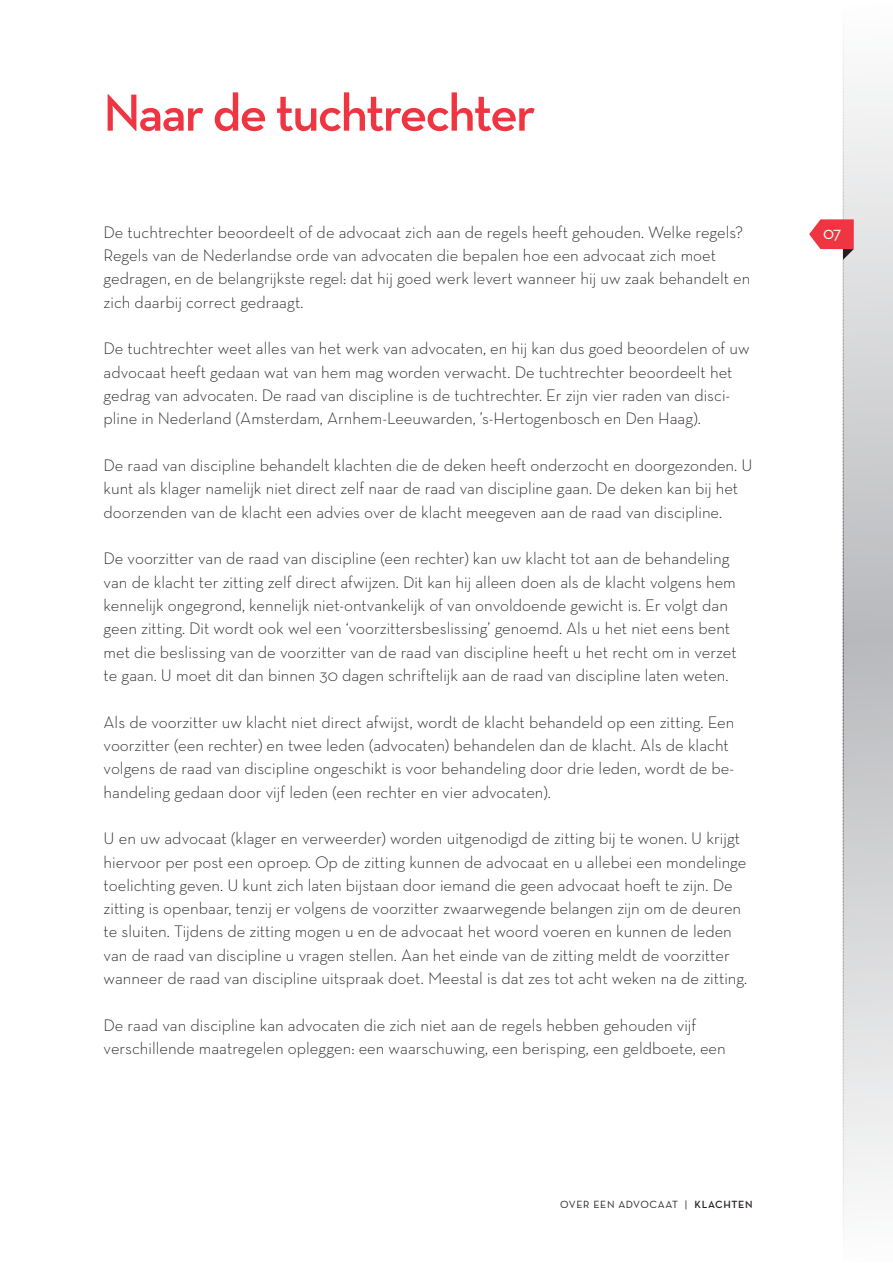
<style>
.page{position:relative;width:893px;height:1263px;background:#fff}
.page>*{position:absolute;margin:0;border:0;box-sizing:border-box;transform-origin:0 0}
.t1{font:600 52.95px "Neutra Text";letter-spacing:-.04em;color:#ee3541}
.t2{font:18.3px "Neutra Text";color:#fff}
.t3{font:300 16.95px/23.4px "Neutra Text";color:#231f20}
.t4{font:10.65px "Neutra Text";letter-spacing:.06em;color:#231f20}
.s1{font-weight:600}
</style>
<div class="page">
<svg style="left:854px;top:87px;width:39px;height:1101px;background:#d6d6d8"></svg>
<svg style="left:809px;top:31px;width:45px;height:1200px"></svg>
<p class="t1" style="left:103px;top:80px;width:434px">Naar de tuchtrechter</p>
<p class="t3" style="left:104px;top:220px;width:641px">De tuchtrechter beoordeelt of de advocaat zich aan de regels heeft gehouden. Welke regels?</p>
<p class="t3" style="left:104px;top:243px;width:648px">Regels van de Nederlandse orde van advocaten die bepalen hoe een advocaat zich moet gedragen, en de belangrijkste regel: dat hij goed werk levert wanneer hij uw zaak behandelt en zich daarbij correct gedraagt.</p>
<p class="t3" style="left:104px;top:336px;width:648px">De tuchtrechter weet alles van het werk van advocaten, en hij kan dus goed beoordelen of uw advocaat heeft gedaan wat van hem mag worden verwacht. De tuchtrechter beoordeelt het gedrag van advocaten. De raad van discipline is de tuchtrechter. Er zijn vier raden van disci&shy;pline in Nederland (Amsterdam, Arnhem-Leeuwarden, ’s-Hertogenbosch en Den Haag).</p>
<p class="t3" style="left:104px;top:453px;width:650px">De raad van discipline behandelt klachten die de deken heeft onderzocht en doorgezonden. U kunt als klager namelijk niet direct zelf naar de raad van discipline gaan. De deken kan bij het doorzenden van de klacht een advies over de klacht meegeven aan de raad van discipline.</p>
<p class="t3" style="left:104px;top:546px;width:635px">De voorzitter van de raad van discipline (een rechter) kan uw klacht tot aan de behandeling van de klacht ter zitting zelf direct afwijzen. Dit kan hij alleen doen als de klacht volgens hem kennelijk ongegrond, kennelijk niet-ontvankelijk of van onvoldoende gewicht is. Er volgt dan geen zitting. Dit wordt ook wel een ‘voorzittersbeslissing’ genoemd. Als u het niet eens bent met die beslissing van de voorzitter van de raad van discipline heeft u het recht om in verzet te gaan. U moet dit dan binnen 30 dagen schriftelijk aan de raad van discipline laten weten.</p>
<p class="t3" style="left:104px;top:710px;width:632px">Als de voorzitter uw klacht niet direct afwijst, wordt de klacht behandeld op een zitting. Een voorzitter (een rechter) en twee leden (advocaten) behandelen dan de klacht. Als de klacht volgens de raad van discipline ongeschikt is voor behandeling door drie leden, wordt de be&shy;handeling gedaan door vijf leden (een rechter en vier advocaten).</p>
<p class="t3" style="left:104px;top:826px;width:645px">U en uw advocaat (klager en verweerder) worden uitgenodigd de zitting bij te wonen. U krijgt hiervoor per post een oproep. Op de zitting kunnen de advocaat en u allebei een mondelinge toelichting geven. U kunt zich laten bijstaan door iemand die geen advocaat hoeft te zijn. De zitting is openbaar, tenzij er volgens de voorzitter zwaarwegende belangen zijn om de deuren te sluiten. Tijdens de zitting mogen u en de advocaat het woord voeren en kunnen de leden van de raad van discipline u vragen stellen. Aan het einde van de zitting meldt de voorzitter wanneer de raad van discipline uitspraak doet. Meestal is dat zes tot acht weken na de zitting.</p>
<p class="t3" style="left:104px;top:1013px;width:624px">De raad van discipline kan advocaten die zich niet aan de regels hebben gehouden vijf verschillende maatregelen opleggen: een waarschuwing, een berisping, een geldboete, een</p>
<p class="t4" style="left:560px;top:1197px;width:194px">OVER EEN ADVOCAAT | <span class="s1">KLACHTEN</span></p>
<p class="t2" style="left:823px;top:221px;width:20px">07</p>
</div>
